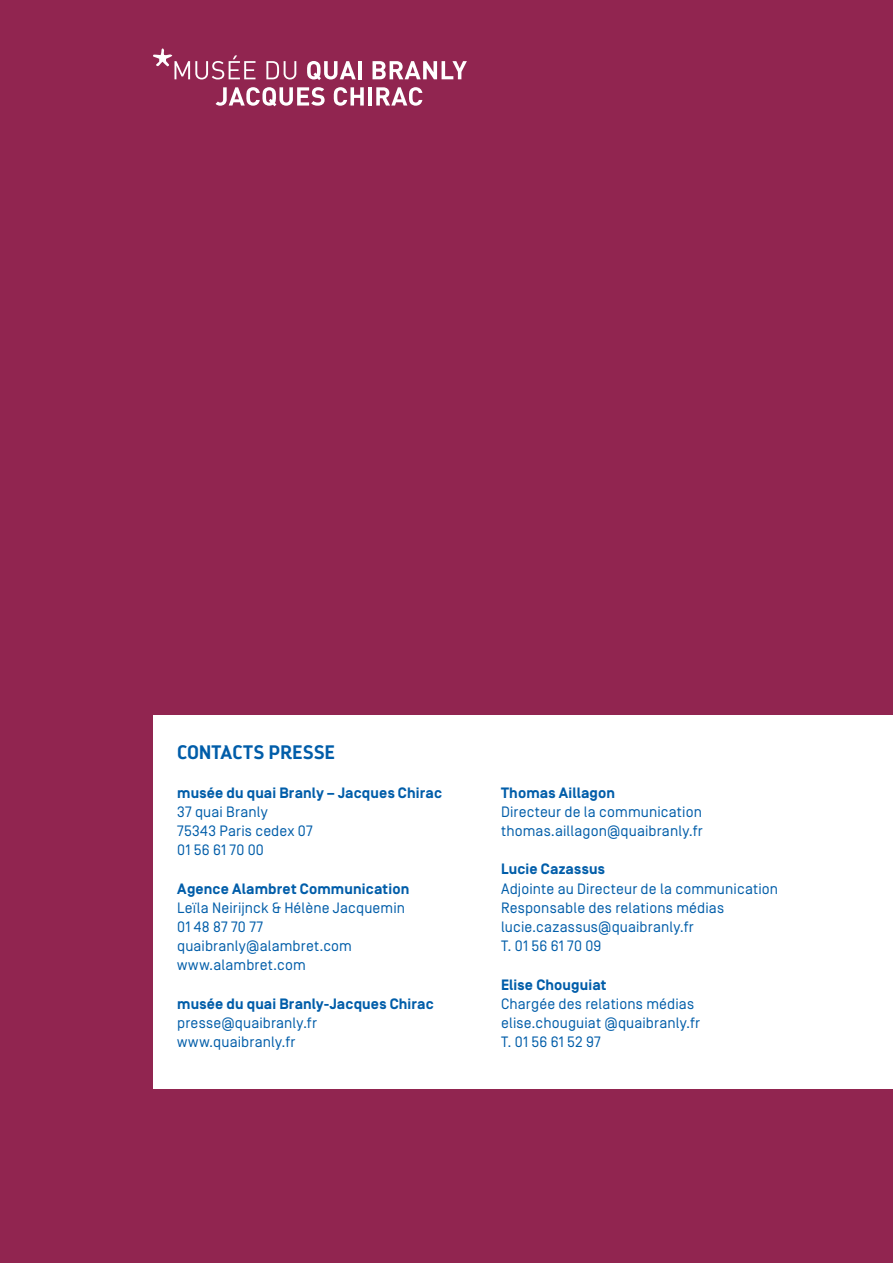
<style>
.page{position:relative;width:893px;height:1263px;background:#912550}
.page>*{position:absolute;margin:0;border:0;box-sizing:border-box;transform-origin:0 0}
.t1{font:700 19.5px "Darwin Alt";letter-spacing:.005em;color:#005da9}
.t2{font:15px/19.2px "Simplon BP Regular";letter-spacing:.01em;color:#005da9}
.t3{font:700 15px "Simplon BP";letter-spacing:.01em;color:#005da9}
</style>
<div class="page">
<div style="left:153px;top:715px;width:740px;height:374px;background:#fff"></div>
<svg style="left:216px;top:87px;width:109px;height:19px"></svg>
<svg style="left:334px;top:87px;width:30px;height:19px"></svg>
<hr style="left:368px;top:87px;width:4px;height:19px;background:#fff">
<svg style="left:376px;top:87px;width:46px;height:19px"></svg>
<svg style="left:153px;top:48px;width:102px;height:31px"></svg>
<svg style="left:266px;top:61px;width:30px;height:18px"></svg>
<svg style="left:307px;top:61px;width:49px;height:19px"></svg>
<hr style="left:358px;top:61px;width:4px;height:18px;background:#fff">
<svg style="left:372px;top:61px;width:95px;height:18px"></svg>
<h1 class="t1" style="left:177px;top:740px;width:159px">CONTACTS PRESSE</h1>
<p class="t3" style="left:177px;top:784px;width:266px">musée du quai Branly – Jacques Chirac</p>
<p class="t2" style="left:177px;top:802px;width:137px">37 quai Branly<br>75343 Paris cedex 07<br>01 56 61 70 00</p>
<p class="t3" style="left:177px;top:880px;width:234px">Agence Alambret Communication</p>
<p class="t2" style="left:177px;top:898px;width:229px">Leïla Neirijnck &amp; Hélène Jacquemin<br>01 48 87 70 77 quaibranly@alambret.com www.alambret.com</p>
<p class="t3" style="left:177px;top:995px;width:258px">musée du quai Branly-Jacques Chirac</p>
<p class="t2" style="left:177px;top:1013px;width:141px">presse@quaibranly.fr www.quaibranly.fr</p>
<p class="t3" style="left:501px;top:784px;width:116px">Thomas Aillagon</p>
<p class="t2" style="left:501px;top:802px;width:203px">Directeur de la communication thomas.aillagon@quaibranly.fr</p>
<p class="t3" style="left:501px;top:861px;width:105px">Lucie Cazassus</p>
<p class="t2" style="left:501px;top:879px;width:279px">Adjointe au Directeur de la communication<br>Responsable des relations médias lucie.cazassus@quaibranly.fr<br>T. 01 56 61 70 09</p>
<p class="t3" style="left:501px;top:976px;width:107px">Elise Chouguiat</p>
<p class="t2" style="left:501px;top:994px;width:200px">Chargée des relations médias elise.chouguiat @quaibranly.fr<br>T. 01 56 61 52 97</p>
</div>
